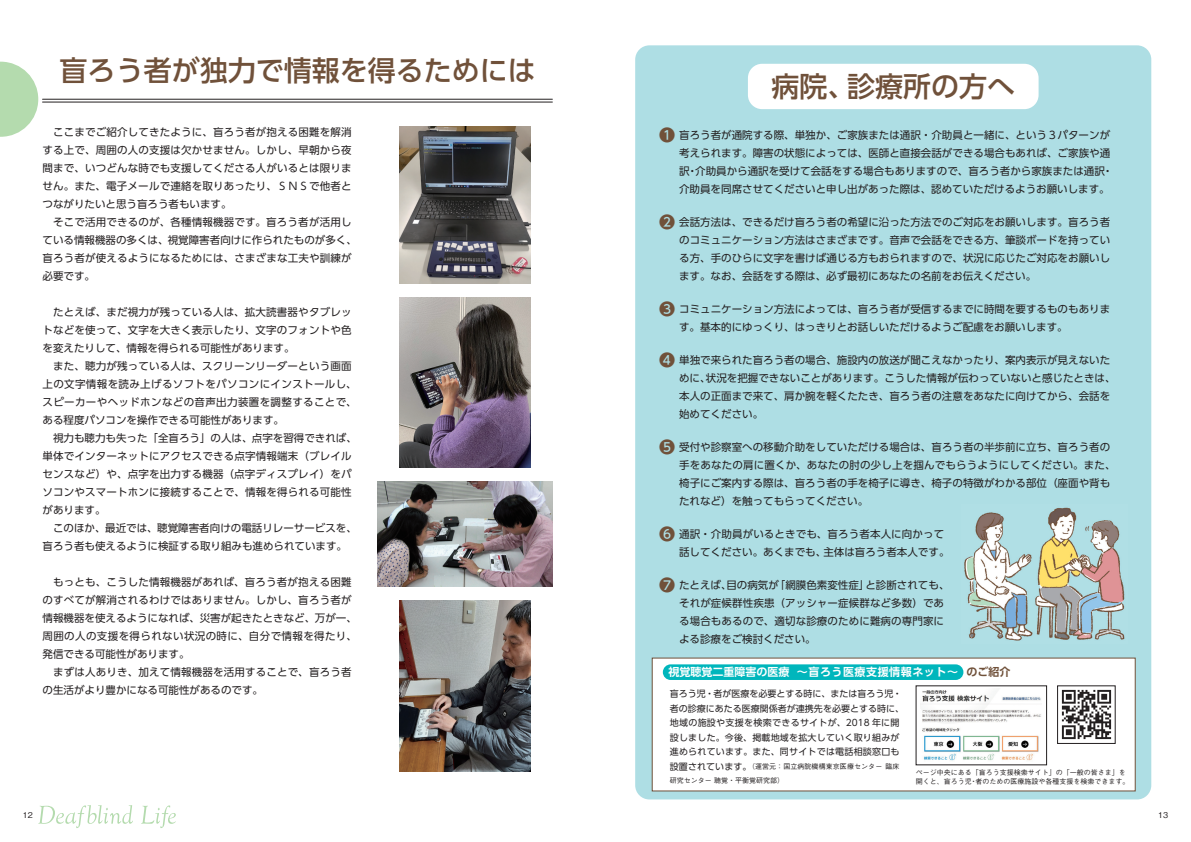
<style>
.page{position:relative;width:1191px;height:842px;background:#fff}
.page>*{position:absolute;margin:0;border:0;box-sizing:border-box;transform-origin:0 0}
.t1{font:500 28px "UD Shin Go Pr 6 N";color:#70513a}
.t2{font:500 16px "UD Shin Go Pr 6 N";color:#70513a}
.t3{font:700 11px "UD Shin Go Pr 6 N De";color:#fff}
.t4{font:10.5px/18px "UD Shin Go Pr 6 N";color:#231f20}
.t5{font:9px/14.5px "UD Shin Go Pr 6 N";letter-spacing:.025em;color:#231f20}
.t6{font:500 8px "Gothic BBB Pro";color:#231f20}
.t7{font:500 7px/13.5px "Gothic BBB Pro";color:#231f20}
.s1{color:#70513a}
.s2{font-family:"UD Shin Go Pr 6 N";font-weight:400;font-size:9px}
</style>
<div class="page">
<svg style="left:0;top:62px;width:38px;height:75px"></svg>
<div style="left:635px;top:45px;width:516px;height:754px;background:#aedee4;border-radius:14px"></div>
<svg style="left:38px;top:805px;width:138px;height:23px"></svg>
<div style="left:652px;top:658px;width:483px;height:133px;background:#fff"></div>
<img style="left:964px;top:507px;width:161px;height:134px">
<div style="left:748px;top:64px;width:290px;height:45px;background:#fff;border-radius:14px"></div>
<hr style="left:43px;top:99px;width:509px;height:1px;background:#231f20">
<hr style="left:43px;top:102px;width:509px;height:1px;background:#231f20">
<img style="left:400px;top:297px;width:130px;height:170px">
<img style="left:400px;top:127px;width:130px;height:156px">
<img style="left:400px;top:601px;width:130px;height:170px">
<img style="left:377px;top:482px;width:176px;height:105px">
<img style="left:921px;top:690px;width:120px;height:71px">
<div style="left:663px;top:664px;width:300px;height:16px;background:#00b6bc;border-radius:8px"></div>
<img style="left:1061px;top:689px;width:51px;height:51px">
<h1 class="t1" style="left:60px;top:48px;width:477px">盲ろう者が独力で情報を得るためには</h1>
<p class="t4" style="left:43px;top:123px;width:316px">　ここまでご紹介してきたように、盲ろう者が抱える困難を解消する上で、周囲の人の支援は欠かせません。しかし、早朝から夜間まで、いつどんな時でも支援してくださる人がいるとは限りません。また、電子メールで連絡を取りあったり、ＳＮＳで他者とつながりたいと思う盲ろう者もいます。<br>　そこで活用できるのが、各種情報機器です。盲ろう者が活用している情報機器の多くは、視覚障害者向けに作られたものが多く、盲ろう者が使えるようになるためには、さまざまな工夫や訓練が必要です。</p>
<p class="t4" style="left:43px;top:303px;width:316px">　たとえば、まだ視力が残っている人は、拡大読書器やタブレットなどを使って、文字を大きく表示したり、文字のフォントや色を変えたりして、情報を得られる可能性があります。<br>　また、聴力が残っている人は、スクリーンリーダーという画面上の文字情報を読み上げるソフトをパソコンにインストールし、スピーカーやヘッドホンなどの音声出力装置を調整することで、ある程度パソコンを操作できる可能性があります。<br>　視力も聴力も失った「全盲ろう」の人は、点字を習得できれば、単体でインターネットにアクセスできる点字情報端末（ブレイルセンスなど）や、点字を出力する機器（点字ディスプレイ）をパソコンやスマートホンに接続することで、情報を得られる可能性があります。<br>　このほか、最近では、聴覚障害者向けの電話リレーサービスを、盲ろう者も使えるように検証する取り組みも進められています。</p>
<p class="t4" style="left:43px;top:573px;width:316px">　もっとも、こうした情報機器があれば、盲ろう者が抱える困難のすべてが解消されるわけではありません。しかし、盲ろう者が情報機器を使えるようになれば、災害が起きたときなど、万が一、周囲の人の支援を得られない状況の時に、自分で情報を得たり、発信できる可能性があります。<br>　まずは人ありき、加えて情報機器を活用することで、盲ろう者の生活がより豊かになる可能性があるのです。</p>
<h1 class="t1" style="left:771px;top:64px;width:245px">病院、診療所の方へ</h1>
<h2 class="t2" style="left:659px;top:122px;width:17px">❶</h2>
<p class="t4" style="left:679px;top:126px;width:435px">盲ろう者が通院する際、単独か、ご家族または通訳・介助員と一緒に、という３パターンが考えられます。障害の状態によっては、医師と直接会話ができる場合もあれば、ご家族や通訳・介助員から通訳を受けて会話をする場合もありますので、盲ろう者から家族または通訳・介助員を同席させてくださいと申し出があった際は、認めていただけるようお願いします。</p>
<p class="t4" style="left:679px;top:213px;width:432px;text-align:justify">会話方法は、できるだけ盲ろう者の希望に沿った方法でのご対応をお願いします。盲ろう者のコミュニケーション方法はさまざまです。音声で会話をできる方、筆談ボードを持っている方、手のひらに文字を書けば通じる方もおられますので、状況に応じたご対応をお願いします。なお、会話をする際は、必ず最初にあなたの名前をお伝えください。</p>
<p class="t4" style="left:679px;top:300px;width:432px">コミュニケーション方法によっては、盲ろう者が受信するまでに時間を要するものもあります。基本的にゆっくり、はっきりとお話しいただけるようご配慮をお願いします。</p>
<p class="t4" style="left:679px;top:351px;width:438px">単独で来られた盲ろう者の場合、施設内の放送が聞こえなかったり、案内表示が見えないために、状況を把握できないことがあります。こうした情報が伝わっていないと感じたときは、本人の正面まで来て、肩か腕を軽くたたき、盲ろう者の注意をあなたに向けてから、会話を始めてください。</p>
<p class="t4" style="left:679px;top:438px;width:438px">受付や診察室への移動介助をしていただける場合は、盲ろう者の半歩前に立ち、盲ろう者の手をあなたの肩に置くか、あなたの肘の少し上を掴んでもらうようにしてください。また、椅子にご案内する際は、盲ろう者の手を椅子に導き、椅子の特徴がわかる部位（座面や背もたれなど）を触ってもらってください。</p>
<p class="t4" style="left:679px;top:525px;width:272px">通訳・介助員がいるときでも、盲ろう者本人に向かって話してください。あくまでも、主体は盲ろう者本人です。</p>
<p class="t4" style="left:679px;top:576px;width:272px">たとえば、目の病気が「網膜色素変性症」と診断されても、それが症候群性疾患（アッシャー症候群など多数）である場合もあるので、適切な診療のために難病の専門家による診療をご検討ください。</p>
<h2 class="t2" style="left:659px;top:209px;width:17px">❷</h2>
<h2 class="t2" style="left:659px;top:296px;width:17px">❸</h2>
<h2 class="t2" style="left:659px;top:347px;width:17px">❹</h2>
<h2 class="t2" style="left:659px;top:434px;width:17px">❺</h2>
<h2 class="t2" style="left:659px;top:521px;width:17px">❻</h2>
<h2 class="t2" style="left:659px;top:572px;width:17px">❼</h2>
<p class="t3" style="left:668px;top:663px;width:343px">視覚聴覚二重障害の医療 ～盲ろう医療支援情報ネット～ <span class="s1">のご紹介</span></p>
<p class="t5" style="left:670px;top:686px;width:236px">盲ろう児・者が医療を必要とする時に、または盲ろう児・者の診療にあたる医療関係者が連携先を必要とする時に、地域の施設や支援を検索できるサイトが、2018 年に開設しました。今後、掲載地域を拡大していく取り組みが進められています。また、同サイトでは電話相談窓口も</p>
<p class="t7" style="left:670px;top:759px;width:231px"><span class="s2">設置されています。</span>（運営元：国立病院機構東京医療センター 臨床研究センター 聴覚・平衡覚研究部）</p>
<p class="t7" style="left:916px;top:767px;width:215px;line-height:9px">ページ中央にある「盲ろう支援検索サイト」の「一般の皆さま」を開くと、盲ろう児・者のための医療施設や各種支援を検索できます。</p>
<p class="t6" style="left:23px;top:809px;width:12px">12</p>
<p class="t6" style="left:1158px;top:809px;width:12px">13</p>
</div>
